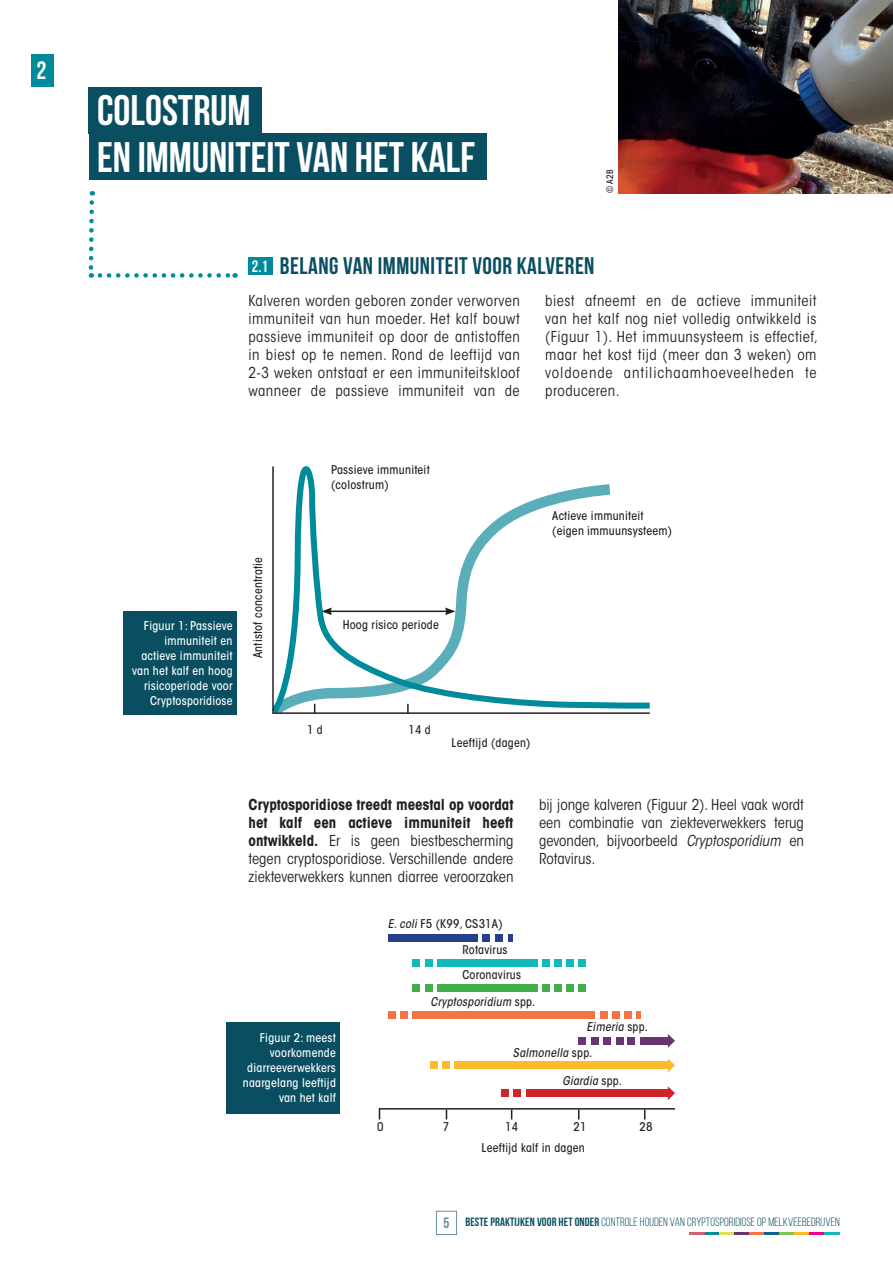
<style>
.page{position:relative;width:893px;height:1263px;background:#fff}
.page>*{position:absolute;margin:0;border:0;box-sizing:border-box;transform-origin:0 0}
.t1{font:42.75px "Bebas Neue";color:#fff}
.t2{font:25.2px "Bebas Neue";color:#fff}
.t3{font:24px "Bebas Neue";letter-spacing:.02em;color:#0a4f61}
.t4{font:condensed 15px/18px "ITC Avant Garde Std";letter-spacing:.015em;color:#231f20;text-align:justify}
.t5{font:500 condensed 12px/26px "ITC Avant Garde Std";letter-spacing:.02em;color:#231f20}
.t6{font:500 condensed 12px/15px "ITC Avant Garde Std";letter-spacing:.02em;color:#fff;text-align:right}
.t7{font:12px "Bebas Neue";letter-spacing:.01em;color:#0a4f61}
.t8{font:italic 500 condensed 12px/25.7px "ITC Avant Garde Std";color:#231f20}
.t9{font:500 condensed 9px "ITC Avant Garde Std";color:#231f20}
.s1{font-size:16.5px;color:#fff}
.s2{font-weight:700}
.s3{font-style:italic}
.s4{font-style:normal}
.s5{font-size:15px;color:#688ea4}
</style>
<div class="page">
<hr style="left:704px;top:1232px;width:15px;height:3px;background:#008b9a">
<hr style="left:719px;top:1232px;width:15px;height:3px;background:#d9e154">
<hr style="left:734px;top:1232px;width:15px;height:3px;background:#683570">
<hr style="left:749px;top:1232px;width:15px;height:3px;background:#f37542">
<hr style="left:764px;top:1232px;width:15px;height:3px;background:#0d648b">
<hr style="left:779px;top:1232px;width:15px;height:3px;background:#82c451">
<hr style="left:794px;top:1232px;width:15px;height:3px;background:#fdbb2a">
<hr style="left:689px;top:1232px;width:15px;height:3px;background:#ce6274">
<hr style="left:809px;top:1232px;width:16px;height:3px;background:#ed028c">
<hr style="left:825px;top:1232px;width:15px;height:3px;background:#10baba">
<div style="left:436px;top:1211px;width:21px;height:24px;border:1px solid #688ea4"></div>
<div style="left:89px;top:87px;width:173px;height:46px;background:#0a4f61"></div>
<div style="left:32px;top:54px;width:22px;height:33px;background:#008b9a"></div>
<div style="left:89px;top:133px;width:397px;height:47px;background:#0a4f61"></div>
<div style="left:123px;top:611px;width:114px;height:104px;background:#0a4f61"></div>
<div style="left:227px;top:1022px;width:113px;height:91px;background:#0a4f61"></div>
<div style="left:248px;top:257px;width:25px;height:18px;background:#008b9a"></div>
<div style="left:388px;top:934px;width:89px;height:7px;background:#253f8e"></div>
<div style="left:437px;top:959px;width:100px;height:7px;background:#10baba"></div>
<div style="left:437px;top:984px;width:100px;height:8px;background:#40ae49"></div>
<div style="left:413px;top:1011px;width:182px;height:8px;background:#f37542"></div>
<div style="left:454px;top:1061px;width:214px;height:8px;background:#fdbb2a"></div>
<div style="left:526px;top:1089px;width:142px;height:8px;background:#d1232a"></div>
<div style="left:640px;top:1037px;width:28px;height:8px;background:#683570"></div>
<div style="left:483px;top:934px;width:7px;height:7px;background:#253f8e"></div>
<div style="left:542px;top:959px;width:8px;height:7px;background:#10baba"></div>
<div style="left:542px;top:984px;width:8px;height:8px;background:#40ae49"></div>
<div style="left:600px;top:1011px;width:7px;height:8px;background:#f37542"></div>
<div style="left:604px;top:1037px;width:7px;height:8px;background:#683570"></div>
<div style="left:579px;top:1037px;width:7px;height:8px;background:#683570"></div>
<div style="left:413px;top:959px;width:7px;height:7px;background:#10baba"></div>
<div style="left:413px;top:984px;width:7px;height:8px;background:#40ae49"></div>
<div style="left:388px;top:1011px;width:8px;height:8px;background:#f37542"></div>
<div style="left:430px;top:1061px;width:7px;height:8px;background:#fdbb2a"></div>
<div style="left:501px;top:1089px;width:8px;height:8px;background:#d1232a"></div>
<div style="left:566px;top:959px;width:8px;height:7px;background:#10baba"></div>
<div style="left:566px;top:984px;width:8px;height:8px;background:#40ae49"></div>
<div style="left:624px;top:1011px;width:7px;height:8px;background:#f37542"></div>
<div style="left:628px;top:1037px;width:7px;height:8px;background:#683570"></div>
<div style="left:495px;top:934px;width:7px;height:7px;background:#253f8e"></div>
<div style="left:555px;top:959px;width:7px;height:7px;background:#10baba"></div>
<div style="left:555px;top:984px;width:7px;height:8px;background:#40ae49"></div>
<div style="left:612px;top:1011px;width:8px;height:8px;background:#f37542"></div>
<div style="left:616px;top:1037px;width:7px;height:8px;background:#683570"></div>
<div style="left:591px;top:1037px;width:7px;height:8px;background:#683570"></div>
<div style="left:425px;top:959px;width:7px;height:7px;background:#10baba"></div>
<div style="left:425px;top:984px;width:7px;height:8px;background:#40ae49"></div>
<div style="left:401px;top:1011px;width:7px;height:8px;background:#f37542"></div>
<div style="left:442px;top:1061px;width:7px;height:8px;background:#fdbb2a"></div>
<div style="left:514px;top:1089px;width:7px;height:8px;background:#d1232a"></div>
<svg style="left:668px;top:1058px;width:7px;height:14px"></svg>
<svg style="left:668px;top:1086px;width:7px;height:14px"></svg>
<svg style="left:668px;top:1034px;width:7px;height:14px"></svg>
<div style="left:579px;top:959px;width:7px;height:7px;background:#10baba"></div>
<div style="left:579px;top:984px;width:7px;height:8px;background:#40ae49"></div>
<div style="left:636px;top:1011px;width:5px;height:8px;background:#f37542"></div>
<svg style="left:508px;top:934px;width:5px;height:7px"></svg>
<hr style="left:379px;top:1108px;width:296px;height:1px;background:#231f20">
<img style="left:618px;top:0;width:275px;height:194px">
<svg style="left:88px;top:191px;width:148px;height:87px"></svg>
<svg style="left:272px;top:466px;width:378px;height:248px"></svg>
<svg style="left:407px;top:704px;width:2px;height:10px"></svg>
<hr style="left:330px;top:610px;width:117px;height:2px;background:#231f20">
<svg style="left:321px;top:607px;width:11px;height:8px"></svg>
<svg style="left:445px;top:607px;width:10px;height:8px"></svg>
<h2 class="t2" style="left:37px;top:57px;width:11px">2</h2>
<h1 class="t1" style="left:97px;top:87px;width:155px">COLOSTRUM</h1>
<h1 class="t1" style="left:97px;top:133px;width:380px">EN IMMUNITEIT VAN HET KALF</h1>
<p class="t9" style="left:604px;top:193px;width:25px;rotate:-90deg">© A2B</p>
<h3 class="t3" style="left:252px;top:253px;width:344px"><span class="s1">2.1</span> BELANG VAN IMMUNITEIT VOOR KALVEREN</h3>
<p class="t4" style="left:248px;top:292px;width:273px">Kalveren worden geboren zonder verworven immuniteit van hun moeder. Het kalf bouwt passieve immuniteit op door de antistoffen in biest op te nemen. Rond de leeftijd van 2-3 weken ontstaat er een immuniteitskloof wanneer de passieve immuniteit van de</p>
<p class="t4" style="left:545px;top:292px;width:274px">biest afneemt en de actieve immuniteit van het kalf nog niet volledig ontwikkeld is (Figuur 1). Het immuunsysteem is effectief, maar het kost tijd (meer dan 3 weken) om voldoende antilichaamhoeveelheden te produceren.</p>
<p class="t6" style="left:132px;top:618px;width:102px">Figuur 1: Passieve immuniteit en actieve immuniteit van het kalf en hoog risicoperiode voor<br>Cryptosporidiose</p>
<p class="t5" style="left:245px;top:658px;width:103px;rotate:-90deg">Antistof concentratie</p>
<p class="t5" style="left:331px;top:462px;width:100px;line-height:15px">Passieve immuniteit (colostrum)</p>
<p class="t5" style="left:343px;top:612px;width:98px">Hoog risico periode</p>
<p class="t5" style="left:552px;top:508px;width:121px;line-height:15px">Actieve immuniteit (eigen immuunsysteem)</p>
<p class="t5" style="left:307px;top:717px;width:17px">1 d</p>
<p class="t5" style="left:408px;top:717px;width:24px">14 d</p>
<p class="t5" style="left:452px;top:730px;width:80px">Leeftijd (dagen)</p>
<p class="t4" style="left:248px;top:796px;width:266px"><span class="s2">Cryptosporidiose treedt meestal op voordat het kalf een actieve immuniteit heeft ontwikkeld.</span> Er is geen biestbescherming tegen cryptosporidiose. Verschillende andere ziekteverwekkers kunnen diarree veroorzaken</p>
<p class="t4" style="left:539px;top:796px;width:266px">bij jonge kalveren (Figuur 2). Heel vaak wordt een combinatie van ziekteverwekkers terug gevonden, bijvoorbeeld <span class="s3">Cryptosporidium</span> en Rotavirus.</p>
<p class="t6" style="left:243px;top:1030px;width:95px">Figuur 2: meest voorkomende diarreeverwekkers naargelang leeftijd van het kalf</p>
<p class="t5" style="left:462px;top:910px;width:60px;text-indent:-75px"><span class="s3">E.coli</span> F5 (K99, CS31A)<br>Rotavirus<br>Coronavirus</p>
<p class="t8" style="left:431px;top:989px;width:106px">Cryptosporidium <span class="s4">s p p .</span></p>
<p class="t8" style="left:513px;top:1014px;width:136px;text-indent:74px">Eimeria <span class="s4">s p p .<br></span>Salmonella <span class="s4">s p p .</span></p>
<p class="t8" style="left:562px;top:1067px;width:61px">Giardia <span class="s4">s p p .</span></p>
<p class="t5" style="left:377px;top:1113px;width:8px">0</p>
<p class="t5" style="left:443px;top:1113px;width:8px">7</p>
<p class="t5" style="left:505px;top:1113px;width:15px">14</p>
<p class="t5" style="left:574px;top:1113px;width:15px">21</p>
<p class="t5" style="left:640px;top:1113px;width:15px">28</p>
<p class="t5" style="left:481px;top:1134px;width:105px">Leeftijd kalf in dagen</p>
<p class="t7" style="left:443px;top:1215px;width:398px"><span class="s5">5</span> <span class="s2">BESTE PRAKTIJKEN VOOR HET ONDER</span> CONTROLE HOUDEN VAN CRYPTOSPORIDIOSE OP MELKVEEBEDRIJVEN</p>
</div>
